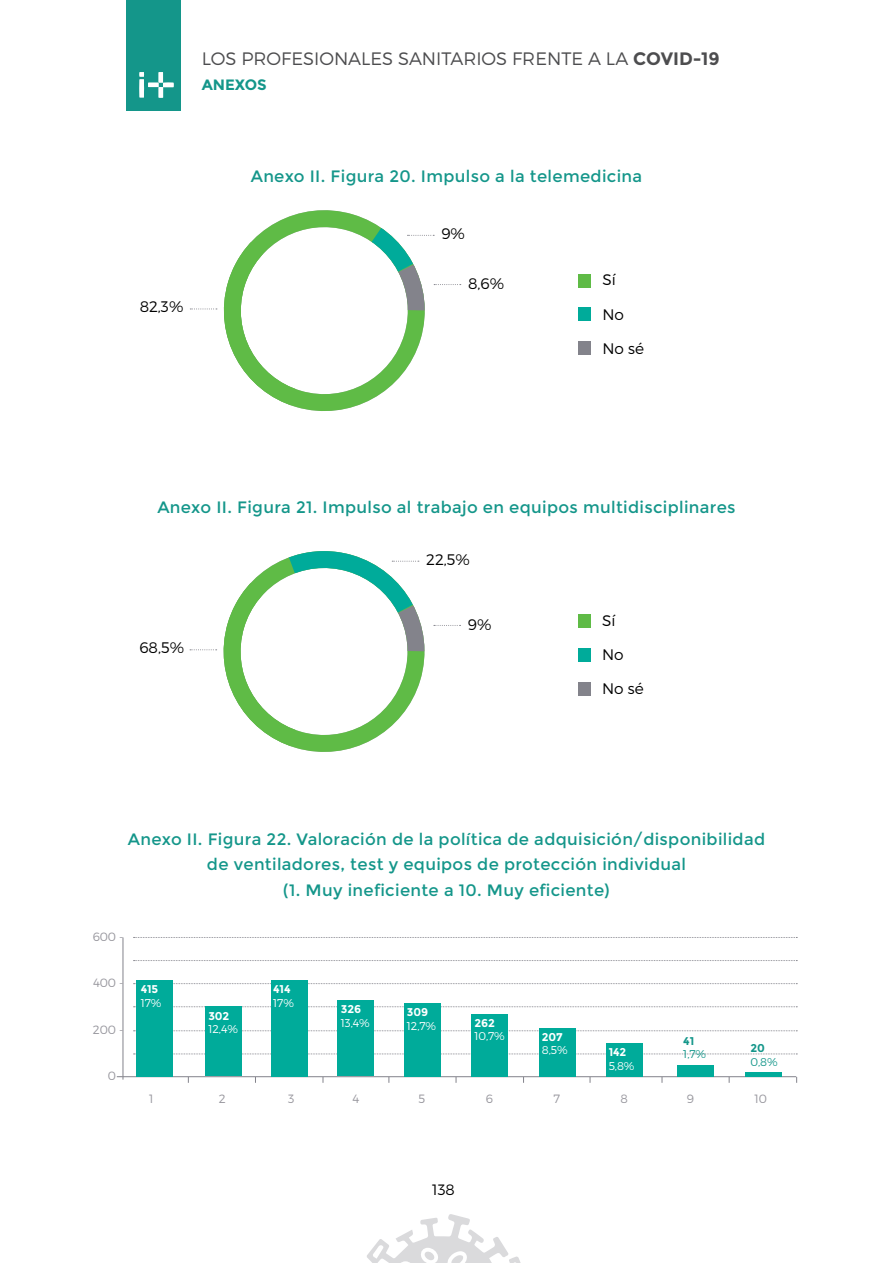
<style>
.page{position:relative;width:893px;height:1263px;background:#fff}
.page>*{position:absolute;margin:0;border:0;box-sizing:border-box;transform-origin:0 0}
.t1{font:300 18px "Montserrat";color:#4d4d4f}
.t2{font:16.5px/25.5px "Montserrat";letter-spacing:.02em;color:#14968a;text-align:center}
.t3{font:300 15.3px "Montserrat";color:#000}
.t4{font:700 15px "Montserrat";color:#14968a}
.t5{font:300 15px "Montserrat";color:#000}
.t6{font:300 12px "Montserrat";letter-spacing:-.01em;color:#97969d}
.t7{font:300 11.25px "Montserrat";letter-spacing:-.01em;color:#fff}
.t8{font:700 11.25px "Montserrat";letter-spacing:-.01em;color:#fff}
.t9{font:300 11.25px "Montserrat";color:#14968a}
.t10{font:700 11.25px "Montserrat";color:#14968a}
.s1{font-weight:700}
</style>
<div class="page">
<div style="left:126px;top:0;width:55px;height:110px;background:#14968a"></div>
<svg style="left:367px;top:1214px;width:154px;height:49px"></svg>
<svg style="left:139px;top:72px;width:35px;height:26px"></svg>
<svg style="left:190px;top:210px;width:271px;height:201px"></svg>
<div style="left:578px;top:274px;width:13px;height:13px;background:#5fbb46"></div>
<div style="left:578px;top:307px;width:13px;height:13px;background:#00ab9a"></div>
<div style="left:578px;top:341px;width:13px;height:13px;background:#83838b"></div>
<svg style="left:190px;top:551px;width:271px;height:201px"></svg>
<div style="left:578px;top:615px;width:13px;height:13px;background:#5fbb46"></div>
<div style="left:578px;top:648px;width:13px;height:13px;background:#00ab9a"></div>
<div style="left:578px;top:682px;width:13px;height:13px;background:#83838b"></div>
<hr style="left:123px;top:937px;width:1px;height:142px;background:#83838b">
<hr style="left:117px;top:1076px;width:679px;height:1px;background:#83838b">
<svg style="left:134px;top:937px;width:663px;height:1px"></svg>
<svg style="left:134px;top:983px;width:663px;height:1px"></svg>
<svg style="left:134px;top:1030px;width:663px;height:1px"></svg>
<svg style="left:134px;top:960px;width:663px;height:1px"></svg>
<svg style="left:134px;top:1006px;width:663px;height:1px"></svg>
<svg style="left:134px;top:1053px;width:663px;height:1px"></svg>
<div style="left:136px;top:980px;width:37px;height:96px;background:#00ab9a"></div>
<div style="left:205px;top:1006px;width:37px;height:70px;background:#00ab9a"></div>
<div style="left:271px;top:980px;width:36px;height:96px;background:#00ab9a"></div>
<div style="left:337px;top:1000px;width:37px;height:76px;background:#00ab9a"></div>
<div style="left:404px;top:1003px;width:37px;height:74px;background:#00ab9a"></div>
<div style="left:471px;top:1014px;width:37px;height:63px;background:#00ab9a"></div>
<div style="left:539px;top:1028px;width:37px;height:49px;background:#00ab9a"></div>
<div style="left:606px;top:1044px;width:37px;height:33px;background:#00ab9a"></div>
<div style="left:677px;top:1065px;width:37px;height:12px;background:#00ab9a"></div>
<hr style="left:745px;top:1073px;width:37px;height:4px;background:#00ab9a">
<p class="t1" style="left:202px;top:48px;width:520px">LOS PROFESIONALES SANITARIOS FRENTE A LA <span class="s1">COVID-19</span></p>
<p class="t4" style="left:202px;top:76px;width:67px">ANEXOS</p>
<p class="t2" style="left:251px;top:163px;width:393px">Anexo II. Figura 20. Impulso a la telemedicina</p>
<p class="t3" style="left:140px;top:298px;width:45px">82,3%</p>
<p class="t3" style="left:441px;top:225px;width:25px">9%</p>
<p class="t3" style="left:468px;top:274px;width:38px">8,6%</p>
<p class="t3" style="left:602px;top:270px;width:15px">Sí</p>
<p class="t3" style="left:602px;top:305px;width:23px">No</p>
<p class="t3" style="left:602px;top:339px;width:43px">No sé</p>
<p class="t2" style="left:157px;top:495px;width:580px">Anexo II. Figura 21. Impulso al trabajo en equipos multidisciplinares</p>
<p class="t3" style="left:139px;top:638px;width:46px">68,5%</p>
<p class="t3" style="left:426px;top:550px;width:45px">22,5%</p>
<p class="t3" style="left:468px;top:615px;width:25px">9%</p>
<p class="t3" style="left:602px;top:611px;width:15px">Sí</p>
<p class="t3" style="left:602px;top:646px;width:23px">No</p>
<p class="t3" style="left:602px;top:680px;width:43px">No sé</p>
<p class="t2" style="left:128px;top:826px;width:639px">Anexo II. Figura 22. Valoración de la política de adquisición/disponibilidad de ventiladores, test y equipos de protección individual<br>(1. Muy ineficiente a 10. Muy eficiente)</p>
<p class="t6" style="left:93px;top:929px;width:32px">600 -</p>
<p class="t6" style="left:93px;top:975px;width:32px">400 -</p>
<p class="t6" style="left:93px;top:1022px;width:32px">200 -</p>
<p class="t6" style="left:108px;top:1068px;width:17px">0 -</p>
<p class="t8" style="left:141px;top:983px;width:19px">415</p>
<p class="t7" style="left:141px;top:996px;width:22px">17%</p>
<p class="t8" style="left:208px;top:1009px;width:22px">302</p>
<p class="t7" style="left:208px;top:1022px;width:31px">12,4%</p>
<p class="t8" style="left:273px;top:983px;width:19px">414</p>
<p class="t7" style="left:273px;top:996px;width:22px">17%</p>
<p class="t8" style="left:341px;top:1002px;width:22px">326</p>
<p class="t7" style="left:341px;top:1016px;width:30px">13,4%</p>
<p class="t8" style="left:407px;top:1005px;width:23px">309</p>
<p class="t7" style="left:407px;top:1019px;width:31px">12,7%</p>
<p class="t8" style="left:474px;top:1016px;width:22px">262</p>
<p class="t7" style="left:474px;top:1029px;width:32px">10,7%</p>
<p class="t8" style="left:542px;top:1030px;width:22px">207</p>
<p class="t7" style="left:542px;top:1043px;width:27px">8,5%</p>
<p class="t8" style="left:609px;top:1045px;width:19px">142</p>
<p class="t7" style="left:609px;top:1059px;width:27px">5,8%</p>
<p class="t10" style="left:683px;top:1034px;width:13px">41</p>
<p class="t9" style="left:683px;top:1047px;width:24px">1,7%</p>
<p class="t10" style="left:750px;top:1041px;width:16px">20</p>
<p class="t9" style="left:750px;top:1055px;width:29px">0,8%</p>
<p class="t6" style="left:149px;top:1091px;width:6px">1</p>
<p class="t6" style="left:219px;top:1091px;width:8px">2</p>
<p class="t6" style="left:288px;top:1091px;width:8px">3</p>
<p class="t6" style="left:352px;top:1091px;width:8px">4</p>
<p class="t6" style="left:418px;top:1091px;width:8px">5</p>
<p class="t6" style="left:486px;top:1091px;width:9px">6</p>
<p class="t6" style="left:553px;top:1091px;width:8px">7</p>
<p class="t6" style="left:621px;top:1091px;width:9px">8</p>
<p class="t6" style="left:687px;top:1091px;width:9px">9</p>
<p class="t6" style="left:755px;top:1091px;width:14px">10</p>
<p class="t5" style="left:432px;top:1180px;width:24px">138</p>
</div>
